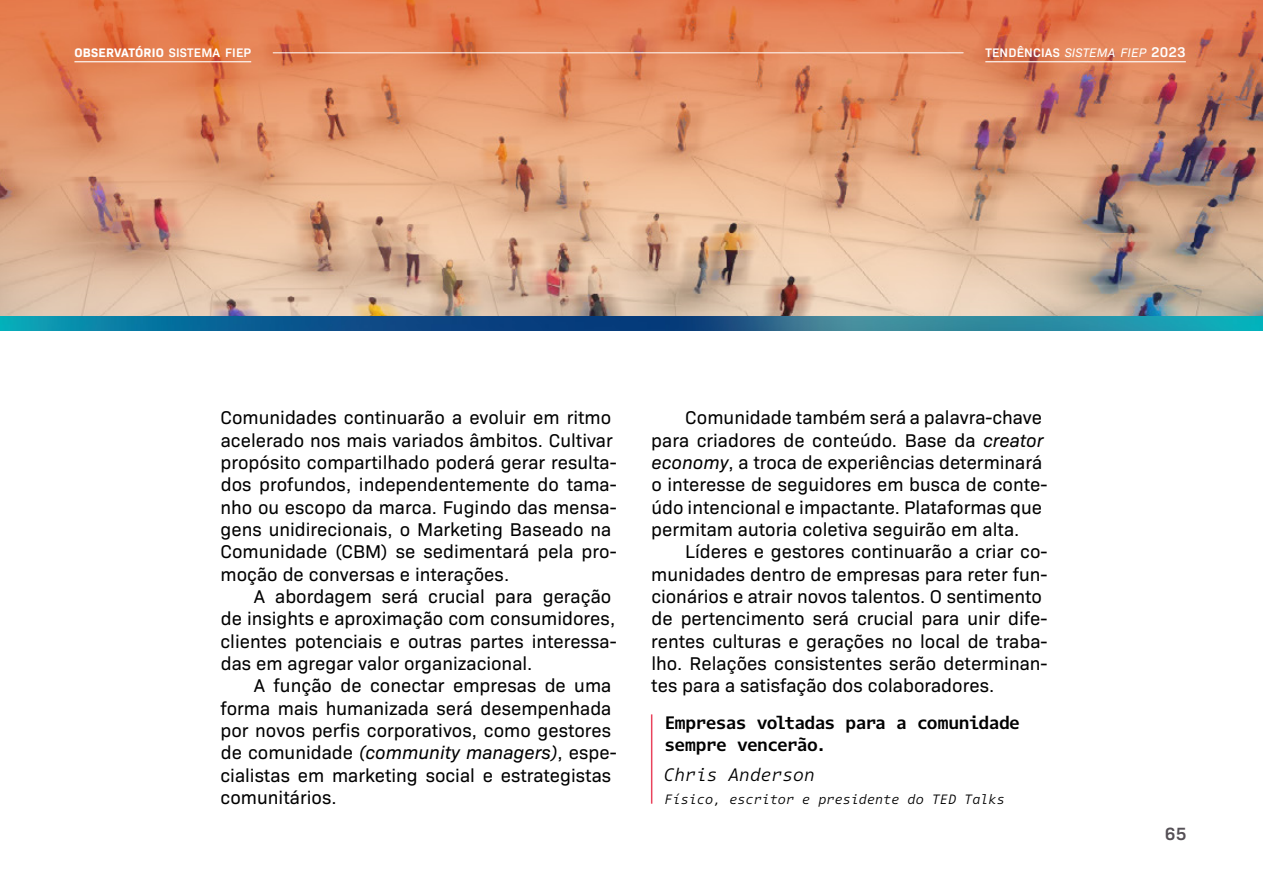
<style>
.page{position:relative;width:1263px;height:893px;background:#fff}
.page>*{position:absolute;margin:0;border:0;box-sizing:border-box;transform-origin:0 0}
.t1{font:18.75px/22.4px "Bio Sans";color:#000}
.t2{font:700 18px/22.5px "Dico Mono";letter-spacing:-.04em;color:#000}
.t3{font:italic 18px "Dico Mono";color:#000}
.t4{font:600 18px "Bio Sans";color:#555056}
.t5{font:italic 13.5px "Dico Mono";color:#000}
.t6{font:italic 12.6px "Bio Sans";letter-spacing:.015em;color:#fff}
.t7{font:700 12.6px "Bio Sans";letter-spacing:.015em;color:#fff}
.s1{font-weight:600}
.s2{font-weight:600;font-style:normal}
.s3{font-weight:600;font-style:normal;font-size:14.25px}
.s4{font-style:italic}
</style>
<div class="page">
<img style="left:0;top:0;width:1263px;height:317px">
<img style="left:0;top:317px;width:1263px;height:13px">
<hr style="left:985px;top:61px;width:201px;height:1px;background:#fff">
<hr style="left:74px;top:61px;width:177px;height:1px;background:#fff">
<hr style="left:273px;top:52px;width:690px;height:1px;background:#fff">
<hr style="left:651px;top:714px;width:1px;height:90px;background:#e9435c">
<p class="t7" style="left:74px;top:43px;width:178px">OBSERVATÓRIO <span class="s1">SISTEMA FIEP</span></p>
<p class="t6" style="left:985px;top:44px;width:202px"><span class="s2">TENDÊNCIAS</span> SISTEMA FIEP <span class="s3">2023</span></p>
<p class="t1" style="left:220px;top:405px;width:398px">Comunidades continuarão a evoluir em ritmo acelerado nos mais variados âmbitos. Cultivar propósito compartilhado poderá gerar resulta&shy;dos profundos, independentemente do tama&shy;nho ou escopo da marca. Fugindo das mensa&shy;gens unidirecionais, o Marketing Baseado na Comunidade (CBM) se sedimentará pela pro&shy;moção de conversas e interações.</p>
<p class="t1" style="left:221px;top:584px;width:398px;text-indent:33px">A abordagem será crucial para geração de insights e aproximação com consumidores, clientes potenciais e outras partes interessa&shy;das em agregar valor organizacional.</p>
<p class="t1" style="left:220px;top:673px;width:398px;text-indent:33px">A função de conectar empresas de uma forma mais humanizada será desempenhada por novos perfis corporativos, como gestores de comunidade <span class="s4">(community managers)</span>, espe&shy;cialistas em marketing social e estrategistas comunitários.</p>
<p class="t1" style="left:651px;top:405px;width:398px;text-indent:34px">Comunidade também será a palavra-chave para criadores de conteúdo. Base da <span class="s4">creator economy</span>, a troca de experiências determinará o interesse de seguidores em busca de conte&shy;údo intencional e impactante. Plataformas que permitam autoria coletiva seguirão em alta.</p>
<p class="t1" style="left:651px;top:539px;width:398px;text-indent:34px">Líderes e gestores continuarão a criar co&shy;munidades dentro de empresas para reter fun&shy;cionários e atrair novos talentos. O sentimento de pertencimento será crucial para unir dife&shy;rentes culturas e gerações no local de traba&shy;lho. Relações consistentes serão determinan&shy;tes para a satisfação dos colaboradores.</p>
<p class="t2" style="left:664px;top:710px;width:357px">Empresas voltadas para a comunidade sempre vencerão.</p>
<p class="t3" style="left:664px;top:763px;width:153px">Chris Anderson</p>
<p class="t5" style="left:664px;top:790px;width:342px">Físico, escritor e presidente do TED Talks</p>
<p class="t4" style="left:1165px;top:820px;width:23px">65</p>
</div>
